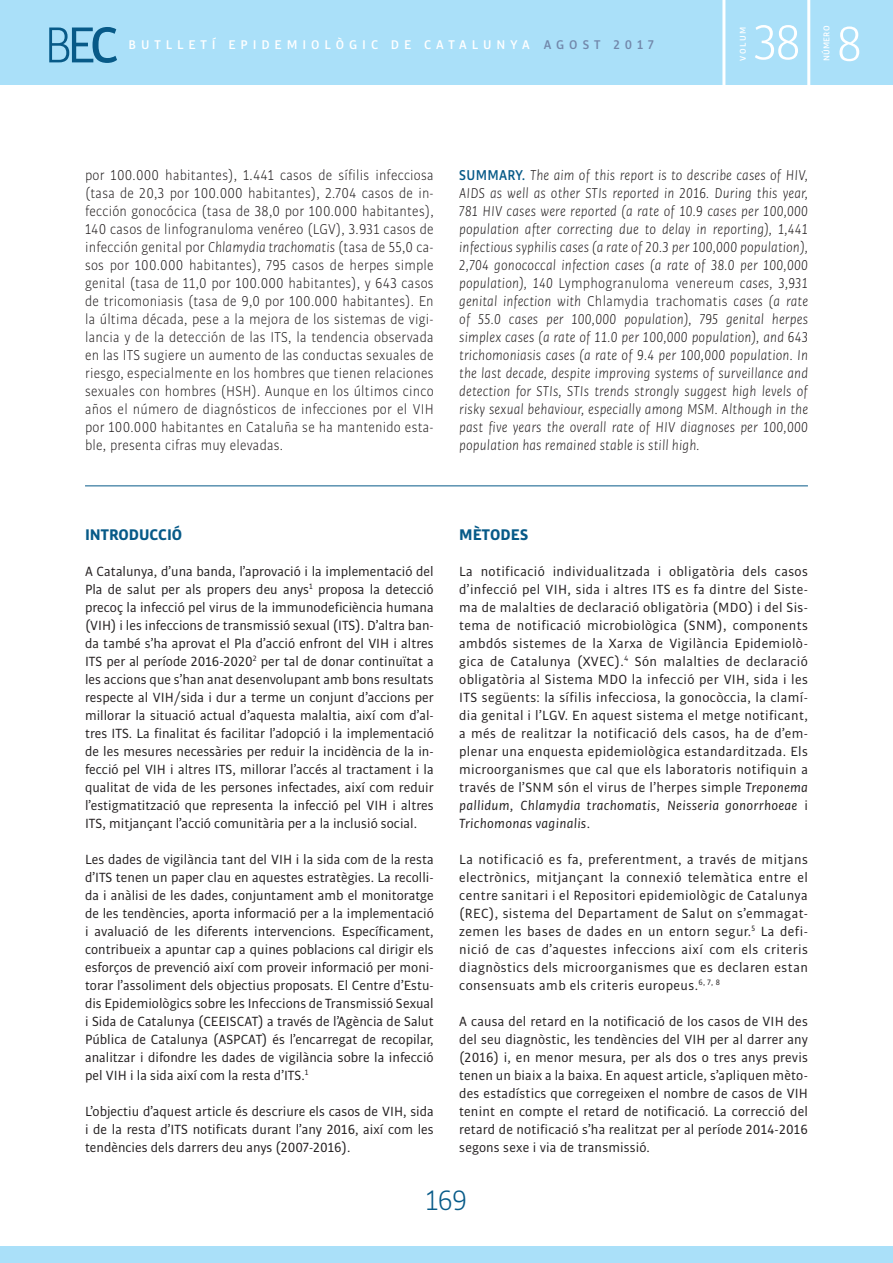
<style>
.page{position:relative;width:893px;height:1263px;background:#fff}
.page>*{position:absolute;margin:0;border:0;box-sizing:border-box;transform-origin:0 0}
.t1{font:300 54px "Bulo";color:#075a88}
.t2{font:300 52.5px "Bulo";color:#fff}
.t3{font:300 30px "Bulo";color:#075a88}
.t4{font:700 16.5px "Bulo";color:#075a88}
.t5{font:italic 300 15.3px/18px "Bulo";letter-spacing:.02em;color:#231f20;text-align:justify;scale:.93 1}
.t6{font:300 15.3px/18px "Bulo";letter-spacing:.015em;color:#231f20;text-align:justify;scale:.93 1}
.t7{font:14.25px/18px "Bulo";letter-spacing:.01em;color:#231f20;text-align:justify}
.t8{font:500 13.5px "Bulo";letter-spacing:.365em;color:#fff}
.t9{font:500 9px "Bulo";letter-spacing:.025em;color:#fff}
.s1{font-weight:400}
.s2{font-weight:500}
.s3{color:#7288ab}
.s4{font-style:italic}
.s5{font-weight:500;font-style:normal;color:#075a88}
.s6{font-style:normal}
</style>
<div class="page">
<div style="left:0;top:0;width:893px;height:85px;background:#aae0f9"></div>
<hr style="left:722px;top:0;width:3px;height:85px;background:#fff">
<hr style="left:807px;top:0;width:3px;height:85px;background:#fff">
<div style="left:0;top:1246px;width:893px;height:17px;background:#aae0f9"></div>
<hr style="left:85px;top:486px;width:723px;height:1px;background:#075a88">
<h1 class="t1" style="left:44px;top:12px;width:76px">B<span class="s1">E</span><span class="s2">C</span></h1>
<p class="t9" style="left:737px;top:61px;width:36px;rotate:-90deg">VOLUM</p>
<h2 class="t2" style="left:753px;top:10px;width:49px">38</h2>
<p class="t9" style="left:821px;top:61px;width:37px;rotate:-90deg">NÚMERO</p>
<h2 class="t2" style="left:836px;top:12px;width:28px">8</h2>
<p class="t8" style="left:129px;top:36px;width:527px">BUTLLETÍ EPIDEMIOLÒGIC DE CATALUNYA <span class="s3">AGOST 2017</span></p>
<p class="t6" style="left:85px;top:166px;width:376px">por 100.000 habitantes), 1.441 casos de sífilis infecciosa (tasa de 20,3 por 100.000 habitantes), 2.704 casos de in&shy;fección gonocócica (tasa de 38,0 por 100.000 habitantes), 140 casos de linfogranuloma venéreo (LGV), 3.931 casos de infección genital por <span class="s4">Chlamydia trachomatis</span> (tasa de 55,0 ca&shy;sos por 100.000 habitantes), 795 casos de herpes simple genital (tasa de 11,0 por 100.000 habitantes), y 643 casos de tricomoniasis (tasa de 9,0 por 100.000 habitantes). En la última década, pese a la mejora de los sistemas de vigi&shy;lancia y de la detección de las ITS, la tendencia observada en las ITS sugiere un aumento de las conductas sexuales de riesgo, especialmente en los hombres que tienen relaciones sexuales con hombres (HSH). Aunque en los últimos cinco años el número de diagnósticos de infecciones por el VIH por 100.000 habitantes en Cataluña se ha mantenido esta&shy;ble, presenta cifras muy elevadas.</p>
<p class="t5" style="left:459px;top:166px;width:376px"><span class="s5">SUMMARY.</span> The aim of this report is to describe cases of HIV, AIDS as well as other STIs reported in 2016. During this year, 781 HIV cases were reported (a rate of 10.9 cases per 100,000 population after correcting due to delay in reporting), 1,441 infectious syphilis cases (a rate of 20.3 per 100,000 population), 2,704 gonococcal infection cases (a rate of 38.0 per 100,000 population), 140 <span class="s6">Lymphogranuloma venereum</span> cases, 3,931 genital infection with <span class="s6">Chlamydia trachomatis</span> cases (a rate of 55.0 cases per 100,000 population), 795 genital herpes simplex cases (a rate of 11.0 per 100,000 population), and 643 trichomoniasis cases (a rate of 9.4 per 100,000 population. In the last decade, despite improving systems of surveillance and detection for STIs, STIs trends strongly suggest high levels of risky sexual behaviour, especially among MSM. Although in the past five years the overall rate of HIV diagnoses per 100,000 population has remained stable is still high.</p>
<p class="t4" style="left:85px;top:524px;width:99px">INTRODUCCIÓ</p>
<p class="t7" style="left:85px;top:562px;width:350px">A Catalunya, d’una banda, l’aprovació i la implementació del Pla de salut per als propers deu anys<sup>1</sup> proposa la detecció precoç la infecció pel virus de la immunodeficiència humana (VIH) i les infeccions de transmissió sexual (ITS). D’altra ban&shy;da també s’ha aprovat el Pla d’acció enfront del VIH i altres ITS per al període 2016-2020<sup>2</sup> per tal de donar continuïtat a les accions que s’han anat desenvolupant amb bons resultats respecte al VIH/sida i dur a terme un conjunt d’accions per millorar la situació actual d’aquesta malaltia, així com d’al&shy;tres ITS. La finalitat és facilitar l’adopció i la implementació de les mesures necessàries per reduir la incidència de la in&shy;fecció pel VIH i altres ITS, millorar l’accés al tractament i la qualitat de vida de les persones infectades, així com reduir l’estigmatització que representa la infecció pel VIH i altres ITS, mitjançant l’acció comunitària per a la inclusió social.</p>
<p class="t7" style="left:85px;top:850px;width:350px">Les dades de vigilància tant del VIH i la sida com de la resta d’ITS tenen un paper clau en aquestes estratègies. La recolli&shy;da i anàlisi de les dades, conjuntament amb el monitoratge de les tendències, aporta informació per a la implementació i avaluació de les diferents intervencions. Específicament, contribueix a apuntar cap a quines poblacions cal dirigir els esforços de prevenció així com proveir informació per moni&shy;torar l’assoliment dels objectius proposats. El Centre d’Estu&shy;dis Epidemiològics sobre les Infeccions de Transmissió Sexual i Sida de Catalunya (CEEISCAT) a través de l’Agència de Salut Pública de Catalunya (ASPCAT) és l’encarregat de recopilar, analitzar i difondre les dades de vigilància sobre la infecció pel VIH i la sida així com la resta d’ITS.<sup>1</sup></p>
<p class="t7" style="left:85px;top:1102px;width:350px">L’objectiu d’aquest article és descriure els casos de VIH, sida i de la resta d’ITS notificats durant l’any 2016, així com les tendències dels darrers deu anys (2007-2016).</p>
<p class="t4" style="left:459px;top:524px;width:71px">MÈTODES</p>
<p class="t7" style="left:459px;top:562px;width:350px">La notificació individualitzada i obligatòria dels casos d’infecció pel VIH, sida i altres ITS es fa dintre del Siste&shy;ma de malalties de declaració obligatòria (MDO) i del Sis&shy;tema de notificació microbiològica (SNM), components ambdós sistemes de la Xarxa de Vigilància Epidemiolò&shy;gica de Catalunya (XVEC).<sup>4</sup> Són malalties de declaració obligatòria al Sistema MDO la infecció per VIH, sida i les ITS següents: la sífilis infecciosa, la gonocòccia, la clamí&shy;dia genital i l’LGV. En aquest sistema el metge notificant, a més de realitzar la notificació dels casos, ha de d’em&shy;plenar una enquesta epidemiològica estandarditzada. Els microorganismes que cal que els laboratoris notifiquin a través de l’SNM són el virus de l’herpes simple <span class="s4">Treponema pallidum</span>, <span class="s4">Chlamydia trachomatis</span>, <span class="s4">Neisseria gonorrhoeae</span> i <span class="s4">Trichomonas vaginalis</span>.</p>
<p class="t7" style="left:459px;top:850px;width:350px">La notificació es fa, preferentment, a través de mitjans electrònics, mitjançant la connexió telemàtica entre el centre sanitari i el Repositori epidemiològic de Catalunya (REC), sistema del Departament de Salut on s’emmagat&shy;zemen les bases de dades en un entorn segur.<sup>5</sup> La defi&shy;nició de cas d’aquestes infeccions així com els criteris diagnòstics dels microorganismes que es declaren estan consensuats amb els criteris europeus.<sup>6,</sup> <sup>7,</sup> <sup>8</sup></p>
<p class="t7" style="left:459px;top:1012px;width:350px">A causa del retard en la notificació de los casos de VIH des del seu diagnòstic, les tendències del VIH per al darrer any (2016) i, en menor mesura, per als dos o tres anys previs tenen un biaix a la baixa. En aquest article, s’apliquen mèto&shy;des estadístics que corregeixen el nombre de casos de VIH tenint en compte el retard de notificació. La correcció del retard de notificació s’ha realitzat per al període 2014-2016 segons sexe i via de transmissió.</p>
<h3 class="t3" style="left:425px;top:1182px;width:43px">169</h3>
</div>
